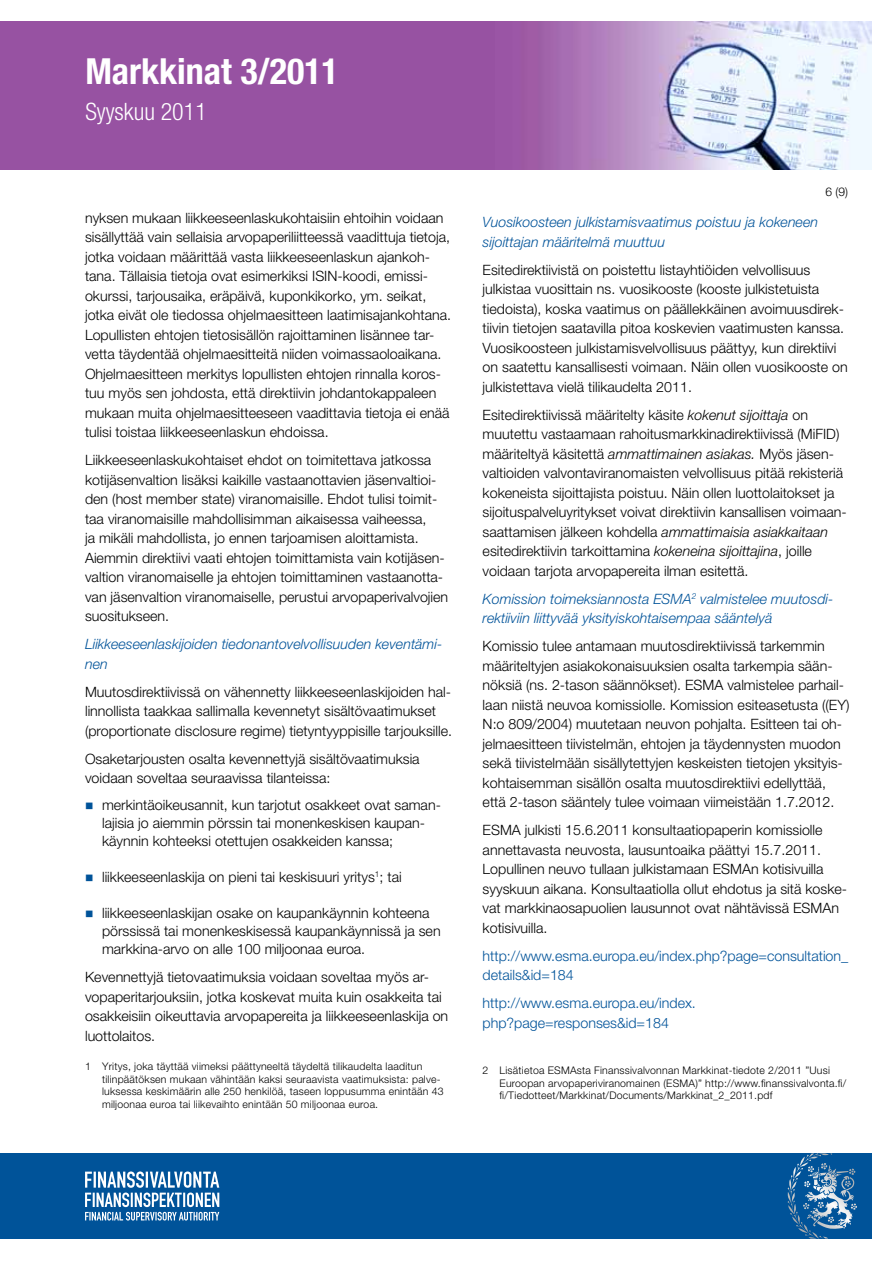
<style>
.page{position:relative;width:893px;height:1263px;background:#fff}
.page>*{position:absolute;margin:0;border:0;box-sizing:border-box;transform-origin:0 0}
.t1{font:700 condensed 36px "Helvetica Neue LT Std";color:#fff}
.t2{font:300 condensed 24px "Helvetica Neue LT Std";color:#fff}
.t3{font:300 14.25px/19.5px "Helvetica Neue LT Std";color:#000}
.t4{font:italic 300 14.25px/19.5px "Helvetica Neue LT Std";color:#005399}
.t5{font:300 14.25px/19.5px "Helvetica Neue LT Std";color:#005399}
.t6{font:300 12px "Helvetica Neue LT Std";color:#000}
.t7{font:300 10.5px/12.6px "Helvetica Neue LT Std";letter-spacing:.02em;color:#000}
.s1{font-style:italic}
</style>
<div class="page">
<img style="left:0;top:21px;width:872px;height:149px">
<div style="left:0;top:1153px;width:872px;height:85px;background:#005399"></div>
<svg style="left:800px;top:1153px;width:32px;height:13px"></svg>
<svg style="left:85px;top:1171px;width:134px;height:49px"></svg>
<h1 class="t1" style="left:85px;top:49px;width:255px">Markkinat 3/2011</h1>
<h2 class="t2" style="left:85px;top:97px;width:123px">Syyskuu 2011</h2>
<p class="t3" style="left:85px;top:208px;width:368px">nyksen mukaan liikkeeseenlaskukohtaisiin ehtoihin voidaan sisällyttää vain sellaisia arvopaperiliitteessä vaadittuja tietoja, jotka voidaan määrittää vasta liikkeeseenlaskun ajankoh&shy;tana. Tällaisia tietoja ovat esimerkiksi ISIN-koodi, emissi&shy;okurssi, tarjousaika, eräpäivä, kuponkikorko, ym. seikat, jotka eivät ole tiedossa ohjelmaesitteen laatimisajankohtana.<br>Lopullisten ehtojen tietosisällön rajoittaminen lisännee tar&shy;vetta täydentää ohjelmaesitteitä niiden voimassaoloaikana.<br>Ohjelmaesitteen merkitys lopullisten ehtojen rinnalla koros&shy;tuu myös sen johdosta, että direktiivin johdantokappaleen mukaan muita ohjelmaesitteeseen vaadittavia tietoja ei enää tulisi toistaa liikkeeseenlaskun ehdoissa.</p>
<p class="t3" style="left:85px;top:450px;width:365px">Liikkeeseenlaskukohtaiset ehdot on toimitettava jatkossa kotijäsenvaltion lisäksi kaikille vastaanottavien jäsenvaltioi&shy;den (host member state) viranomaisille. Ehdot tulisi toimit&shy;taa viranomaisille mahdollisimman aikaisessa vaiheessa,<br>ja mikäli mahdollista, jo ennen tarjoamisen aloittamista.<br>Aiemmin direktiivi vaati ehtojen toimittamista vain kotijäsen&shy;valtion viranomaiselle ja ehtojen toimittaminen vastaanotta&shy;van jäsenvaltion viranomaiselle, perustui arvopaperivalvojien suositukseen.</p>
<p class="t4" style="left:85px;top:634px;width:359px">Liikkeeseenlaskijoiden tiedonantovelvollisuuden keventämi&shy;nen</p>
<p class="t3" style="left:85px;top:682px;width:369px">Muutosdirektiivissä on vähennetty liikkeeseenlaskijoiden hal&shy;linnollista taakkaa sallimalla kevennetyt sisältövaatimukset (proportionate disclosure regime) tietyntyyppisille tarjouksille.</p>
<p class="t3" style="left:85px;top:749px;width:336px">Osaketarjousten osalta kevennettyjä sisältövaatimuksia voidaan soveltaa seuraavissa tilanteissa:</p>
<p class="t3" style="left:102px;top:796px;width:339px;line-height:18px">merkintäoikeusannit, kun tarjotut osakkeet ovat saman&shy;lajisia jo aiemmin pörssin tai monenkeskisen kaupan&shy;käynnin kohteeksi otettujen osakkeiden kanssa;</p>
<p class="t3" style="left:102px;top:867px;width:301px">liikkeeseenlaskija on pieni tai keskisuuri yritys<sup>1</sup>; tai</p>
<p class="t3" style="left:102px;top:904px;width:340px;line-height:18px">liikkeeseenlaskijan osake on kaupankäynnin kohteena pörssissä tai monenkeskisessä kaupankäynnissä ja sen markkina-arvo on alle 100 miljoonaa euroa.</p>
<p class="t3" style="left:85px;top:967px;width:365px">Kevennettyjä tietovaatimuksia voidaan soveltaa myös ar&shy;vopaperitarjouksiin, jotka koskevat muita kuin osakkeita tai osakkeisiin oikeuttavia arvopapereita ja liikkeeseenlaskija on luottolaitos.</p>
<p class="t7" style="left:102px;top:1060px;width:343px;text-indent:-17px">1 Yritys, joka täyttää viimeksi päättyneeltä täydeltä tilikaudelta laaditun tilinpäätöksen mukaan vähintään kaksi seuraavista vaatimuksista: palve&shy;luksessa keskimäärin alle 250 henkilöä, taseen loppusumma enintään 43 miljoonaa euroa tai liikevaihto enintään 50 miljoonaa euroa.</p>
<p class="t6" style="left:825px;top:184px;width:24px">6 (9)</p>
<p class="t4" style="left:483px;top:212px;width:337px">Vuosikoosteen julkistamisvaatimus poistuu ja kokeneen sijoittajan määritelmä muuttuu</p>
<p class="t3" style="left:483px;top:259px;width:367px">Esitedirektiivistä on poistettu listayhtiöiden velvollisuus julkistaa vuosittain ns. vuosikooste (kooste julkistetuista tiedoista), koska vaatimus on päällekkäinen avoimuusdirek&shy;tiivin tietojen saatavilla pitoa koskevien vaatimusten kanssa.<br>Vuosikoosteen julkistamisvelvollisuus päättyy, kun direktiivi on saatettu kansallisesti voimaan. Näin ollen vuosikooste on julkistettava vielä tilikaudelta 2011.</p>
<p class="t3" style="left:483px;top:404px;width:366px">Esitedirektiivissä määritelty käsite <span class="s1">kokenut sijoittaja</span> on muutettu vastaamaan rahoitusmarkkinadirektiivissä (MiFID) määriteltyä käsitettä <span class="s1">ammattimainen asiakas.</span> Myös jäsen&shy;valtioiden valvontaviranomaisten velvollisuus pitää rekisteriä kokeneista sijoittajista poistuu. Näin ollen luottolaitokset ja sijoituspalveluyritykset voivat direktiivin kansallisen voimaan&shy;saattamisen jälkeen kohdella <span class="s1">ammattimaisia asiakkaitaan </span>esitedirektiivin tarkoittamina <span class="s1">kokeneina sijoittajina</span>, joille voidaan tarjota arvopapereita ilman esitettä.</p>
<p class="t4" style="left:483px;top:588px;width:352px">Komission toimeksiannosta ESMA<sup>2</sup> valmistelee muutosdi&shy;rektiiviin liittyvää yksityiskohtaisempaa sääntelyä</p>
<p class="t3" style="left:483px;top:636px;width:368px">Komissio tulee antamaan muutosdirektiivissä tarkemmin määriteltyjen asiakokonaisuuksien osalta tarkempia sään&shy;nöksiä (ns. 2-tason säännökset). ESMA valmistelee parhail&shy;laan niistä neuvoa komissiolle. Komission esiteasetusta ((EY)<br>N:o 809/2004) muutetaan neuvon pohjalta. Esitteen tai oh&shy;jelmaesitteen tiivistelmän, ehtojen ja täydennysten muodon sekä tiivistelmään sisällytettyjen keskeisten tietojen yksityis&shy;kohtaisemman sisällön osalta muutosdirektiivi edellyttää, että 2-tason sääntely tulee voimaan viimeistään 1.7.2012.</p>
<p class="t3" style="left:483px;top:820px;width:366px">ESMA julkisti 15.6.2011 konsultaatiopaperin komissiolle annettavasta neuvosta, lausuntoaika päättyi 15.7.2011.<br>Lopullinen neuvo tullaan julkistamaan ESMAn kotisivuilla syyskuun aikana. Konsultaatiolla ollut ehdotus ja sitä koske&shy;vat markkinaosapuolien lausunnot ovat nähtävissä ESMAn kotisivuilla.</p>
<p class="t5" style="left:483px;top:945px;width:367px">http://www.esma.europa.eu/index.php?page=consultation_ details&amp;id=184</p>
<p class="t5" style="left:483px;top:993px;width:215px">http://www.esma.europa.eu/index. php?page=responses&amp;id=184</p>
<p class="t7" style="left:500px;top:1064px;width:348px;text-indent:-17px">2 Lisätietoa ESMAsta Finanssivalvonnan Markkinat-tiedote 2/2011 ”Uusi<br>Euroopan arvopaperiviranomainen (ESMA)” http://www.finanssivalvonta.fi/ fi/Tiedotteet/Markkinat/Documents/Markkinat_2_2011.pdf</p>
</div>
